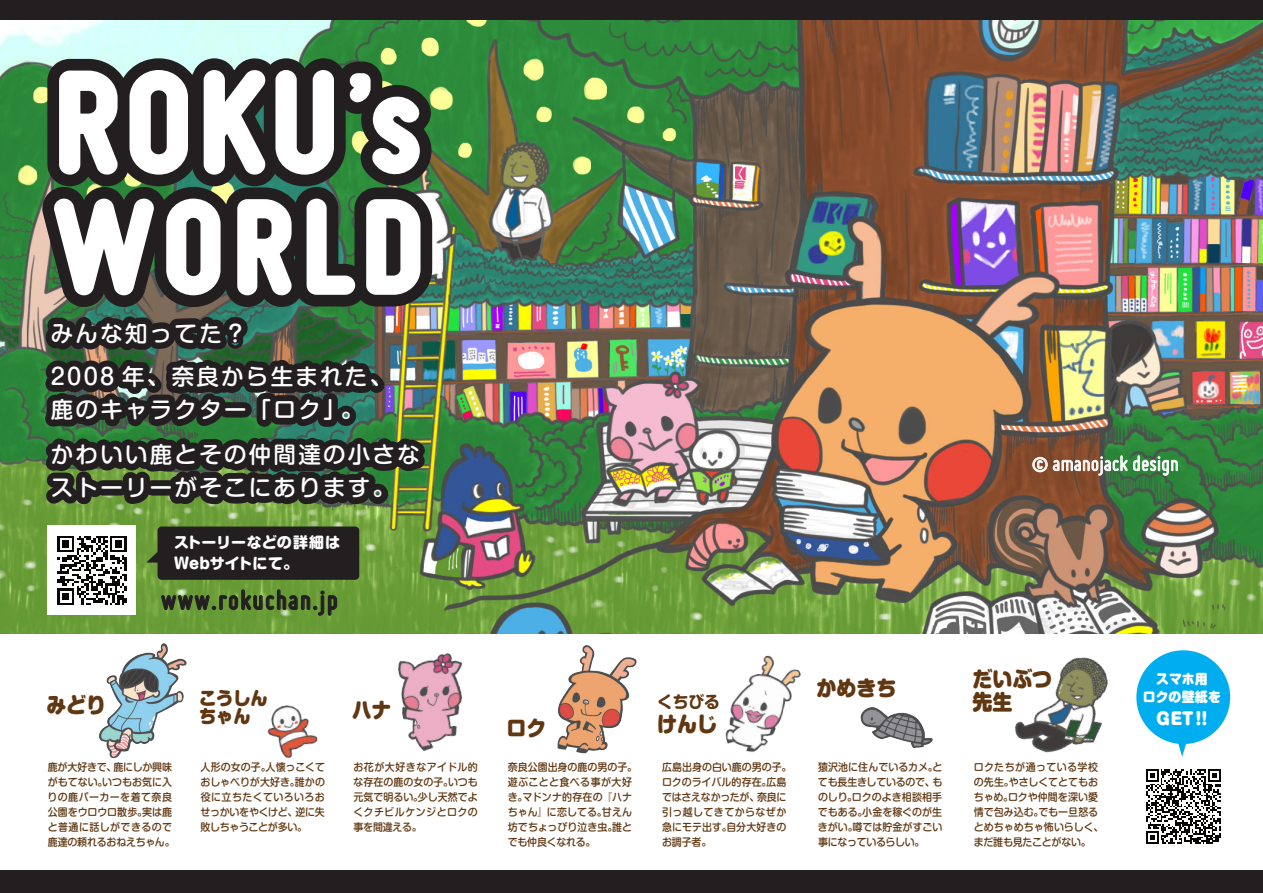
<style>
.page{position:relative;width:1263px;height:893px;background:#fff}
.page>*{position:absolute;margin:0;border:0;box-sizing:border-box;transform-origin:0 0}
.t1{font:700 145.35px "Miso";color:#fff;scale:1.07 1}
.t2{font:700 133.65px "Miso";letter-spacing:.07em;color:#fff;scale:1.07 1}
.t3{font:700 28.5px "Miso";letter-spacing:.05em;color:#231f20}
.t4{font:22.65px "Miso";color:#fff}
.t5{font:500 22.5px/43.5px "Shin M Go Pro";letter-spacing:.1em;color:#fff}
.t6{font:900 21px/22.5px "Shin M Go Pro";color:#603711;scale:.95 1}
.t7{font:900 18px/18px "Shin M Go Pro";color:#603711;scale:.95 1}
.t8{font:900 16.5px "Shin M Go Pro";color:#fff;scale:.95 1}
.t9{font:700 16.5px "Shin M Go Pro";color:#603711;scale:.95 1}
.t10{font:800 15px/21px "Shin M Go Pro";color:#fff}
.t11{font:900 13.5px/18px "Shin M Go Pro";color:#fff;text-align:center;scale:.95 1}
.t12{font:500 10.5px/15px "Shin M Go Pro";color:#603711;scale:.95 1}
.s1{font-weight:400}
</style>
<div class="page">
<img style="left:0;top:20px;width:1263px;height:613px">
<img style="left:557px;top:645px;width:80px;height:109px">
<img style="left:725px;top:655px;width:76px;height:98px">
<img style="left:456px;top:660px;width:7px;height:75px">
<img style="left:1015px;top:657px;width:93px;height:96px">
<img style="left:860px;top:707px;width:73px;height:41px">
<svg style="left:1032px;top:455px;width:146px;height:21px;background:#848e6b"></svg>
<div style="left:0;top:870px;width:1263px;height:23px;background:#231f20"></div>
<div style="left:0;top:0;width:1263px;height:20px;background:#231f20"></div>
<svg style="left:27px;top:20px;width:429px;height:739px"></svg>
<div style="left:1136px;top:650px;width:94px;height:94px;background:#00aeef;border-radius:50%"></div>
<svg style="left:1146px;top:737px;width:75px;height:107px"></svg>
<h1 class="t1" style="left:54px;top:40px;width:345px">ROKU<span class="s1">’</span>s</h1>
<h2 class="t2" style="left:54px;top:171px;width:346px">WORLD</h2>
<h3 class="t5" style="left:51px;top:309px;width:343px">みんな知ってた？<br>2008 年、奈良から生まれた、</h3>
<h3 class="t5" style="left:51px;top:385px;width:371px;line-height:45px">鹿のキャラクター「ロク」。<br>かわいい鹿とその仲間達の小さな</h3>
<h3 class="t5" style="left:51px;top:463px;width:346px">ストーリーがそこにあります。</h3>
<h3 class="t10" style="left:174px;top:530px;width:168px">ストーリーなどの詳細は<br>Webサイトにて。</h3>
<h3 class="t3" style="left:161px;top:584px;width:178px">www.rokuchan.jp</h3>
<h3 class="t6" style="left:46px;top:692px;width:64px">みどり</h3>
<p class="t12" style="left:48px;top:758px;width:135px">鹿が大好きで、鹿にしか興味がもてない。いつもお気に入りの鹿パーカーを着て奈良公園をウロウロ散歩。実は鹿と普通に話しができるので鹿達の頼れるおねえちゃん。</p>
<h3 class="t7" style="left:199px;top:687px;width:74px">こうしんちゃん</h3>
<p class="t12" style="left:201px;top:758px;width:132px;text-align:justify">人形の女の子。人懐っこくておしゃべりが大好き。誰かの役に立ちたくていろいろおせっかいをやくけど、逆に失敗しちゃうことが多い。</p>
<h3 class="t6" style="left:352px;top:697px;width:44px">ハナ</h3>
<p class="t12" style="left:353px;top:758px;width:133px;text-align:justify">お花が大好きなアイドル的な存在の鹿の女の子。いつも元気で明るい。少し天然でよくクチビルケンジとロクの事を間違える。</p>
<h3 class="t6" style="left:506px;top:714px;width:44px">ロク</h3>
<p class="t12" style="left:508px;top:758px;width:138px">奈良公園出身の鹿の男の子。遊ぶことと食べる事が大好き。マドンナ的存在の『ハナちゃん』に恋してる。甘えん坊でちょっぴり泣き虫。誰とでも仲良くなれる。</p>
<h3 class="t9" style="left:657px;top:689px;width:67px">くちびる</h3>
<h3 class="t6" style="left:657px;top:710px;width:64px">けんじ</h3>
<p class="t12" style="left:662px;top:758px;width:138px">広島出身の白い鹿の男の子。ロクのライバル的存在。広島ではさえなかったが、奈良に引っ越してきてからなぜか急にモテ出す。自分大好きのお調子者。</p>
<h3 class="t4" style="left:1032px;top:451px;width:148px">© amanojack design</h3>
<h3 class="t6" style="left:816px;top:675px;width:86px">かめきち</h3>
<p class="t12" style="left:818px;top:758px;width:132px;text-align:justify">猿沢池に住んでいるカメ。とても長生きしているので、ものしり。ロクのよき相談相手でもある。小金を稼ぐのが生きがい。噂では貯金がすごい事になっているらしい。</p>
<h3 class="t6" style="left:972px;top:666px;width:86px">だいぶつ先生</h3>
<p class="t12" style="left:974px;top:758px;width:138px">ロクたちが通っている学校の先生。やさしくてとてもおちゃめ。ロクや仲間を深い愛情で包み込む。でも一旦怒るとめちゃめちゃ怖いらしく、まだ誰も見たことがない。</p>
<p class="t11" style="left:1143px;top:668px;width:84px">スマホ用<br>ロクの壁紙を</p>
<h3 class="t8" style="left:1156px;top:706px;width:56px">GET !!</h3>
</div>
